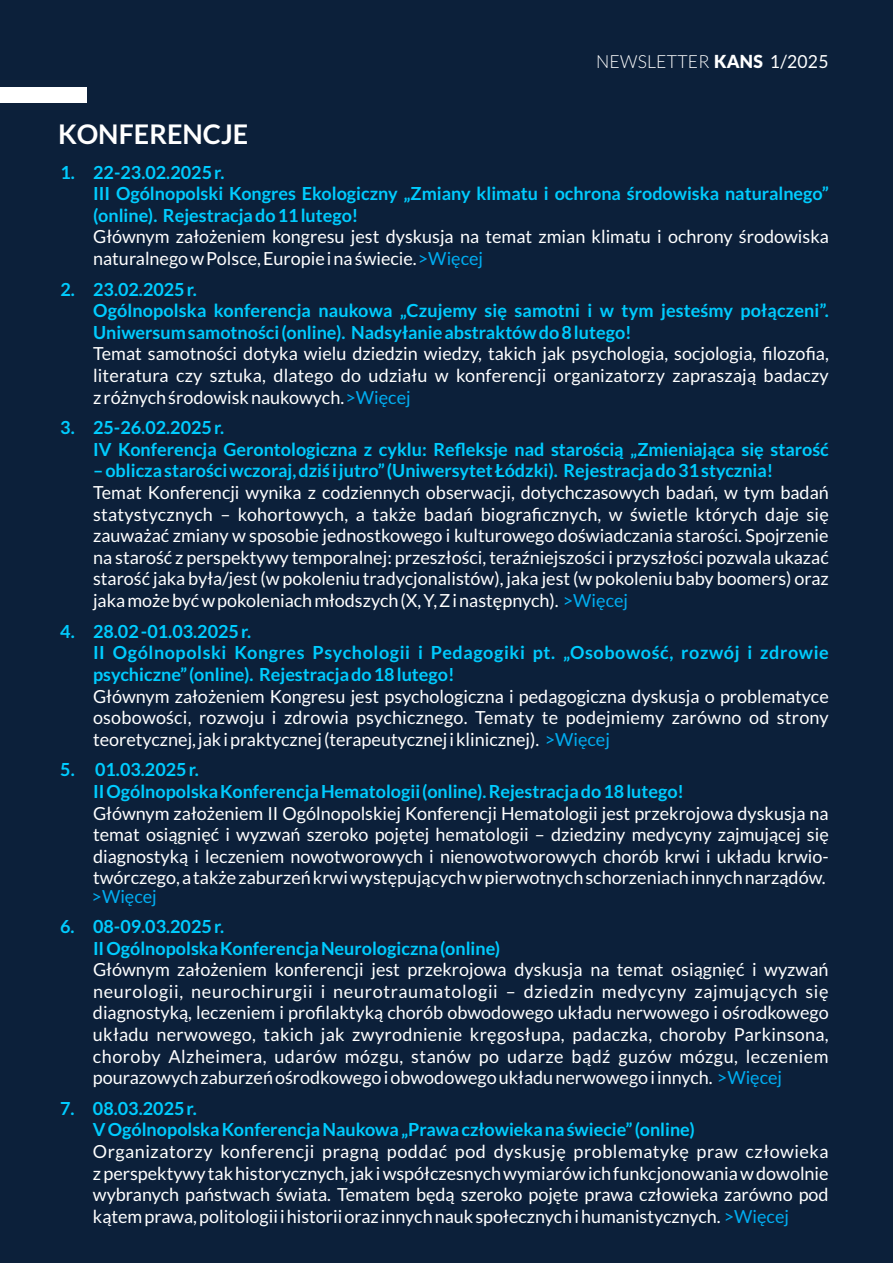
<style>
.page{position:relative;width:893px;height:1263px;background:#0c203a}
.page>*{position:absolute;margin:0;border:0;box-sizing:border-box;transform-origin:0 0}
.t1{font:700 27px "Lato";color:#fff}
.t2{font:18px/21.6px "Lato";color:#fff;text-align:justify}
.t3{font:700 18px/21.6px "Lato";color:#0cf}
.t4{font:700 18px/21.6px "Lato";letter-spacing:.03em;color:#0cf}
.t5{font:300 18px "Lato";letter-spacing:.015em;color:#fff}
.t6{font:18px "Lato";color:#00adf1}
.s1{font-weight:900}
.s2{font-weight:400}
.s3{color:#00adf1}
</style>
<div class="page">
<div style="left:0;top:87px;width:87px;height:16px;background:#fff"></div>
<h1 class="t1" style="left:58px;top:122px;width:192px">KONFERENCJE</h1>
<p class="t5" style="left:596px;top:54px;width:234px">NEWSLETTER <span class="s1">KANS</span> <span class="s2">1/2025</span></p>
<p class="t3" style="left:93px;top:162px;width:737px;text-indent:-33px">1. 22-23.02.2025 r.<br>III Ogólnopolski Kongres Ekologiczny „Zmiany klimatu i ochrona środowiska naturalnego” (online). Rejestracja do 11 lutego!</p>
<p class="t2" style="left:93px;top:227px;width:737px">Głównym założeniem kongresu jest dyskusja na temat zmian klimatu i ochrony środowiska</p>
<p class="t3" style="left:93px;top:279px;width:737px;text-indent:-33px">2. 23.02.2025 r.<br>Ogólnopolska konferencja naukowa „Czujemy się samotni i w tym jesteśmy połączeni”.<br>Uniwersum samotności (online). Nadsyłanie abstraktów do 8 lutego!</p>
<p class="t2" style="left:93px;top:344px;width:737px">Temat samotności dotyka wielu dziedzin wiedzy, takich jak psychologia, socjologia, filozofia, literatura czy sztuka, dlatego do udziału w konferencji organizatorzy zapraszają badaczy</p>
<p class="t3" style="left:93px;top:418px;width:737px;text-indent:-33px">3. 25-26.02.2025 r.<br>IV Konferencja Gerontologiczna z cyklu: Refleksje nad starością „Zmieniająca się starość</p>
<p class="t3" style="left:93px;top:461px;width:682px">– oblicza starości wczoraj, dziś i jutro” (Uniwersytet Łódzki). Rejestracja do 31 stycznia!</p>
<p class="t2" style="left:93px;top:483px;width:737px">Temat Konferencji wynika z codziennych obserwacji, dotychczasowych badań, w tym badań statystycznych – kohortowych, a także badań biograficznych, w świetle których daje się zauważać zmiany w sposobie jednostkowego i kulturowego doświadczania starości. Spojrzenie na starość z perspektywy temporalnej: przeszłości, teraźniejszości i przyszłości pozwala ukazać starość jaka była/jest (w pokoleniu tradycjonalistów), jaka jest (w pokoleniu baby boomers) oraz</p>
<p class="t4" style="left:93px;top:621px;width:737px;text-indent:-33px">4. 28.02 -01.03.2025 r.<br>II Ogólnopolski Kongres Psychologii i Pedagogiki pt. „Osobowość, rozwój i zdrowie psychiczne” (online). Rejestracja do 18 lutego!</p>
<p class="t2" style="left:93px;top:686px;width:737px">Głównym założeniem Kongresu jest psychologiczna i pedagogiczna dyskusja o problematyce osobowości, rozwoju i zdrowia psychicznego. Tematy te podejmiemy zarówno od strony</p>
<p class="t3" style="left:93px;top:760px;width:593px;text-indent:-33px">5. 01.03.2025 r.<br>II Ogólnopolska Konferencja Hematologii (online). Rejestracja do 18 lutego!</p>
<p class="t2" style="left:93px;top:803px;width:737px">Głównym założeniem II Ogólnopolskiej Konferencji Hematologii jest przekrojowa dyskusja na temat osiągnięć i wyzwań szeroko pojętej hematologii – dziedziny medycyny zajmującej się diagnostyką i leczeniem nowotworowych i nienowotworowych chorób krwi i układu krwio&shy;twórczego, a także zaburzeń krwi występujących w pierwotnych schorzeniach innych narządów.</p>
<p class="t3" style="left:93px;top:917px;width:409px;text-indent:-33px">6. 08-09.03.2025 r.<br>II Ogólnopolska Konferencja Neurologiczna (online)</p>
<p class="t2" style="left:93px;top:960px;width:737px">Głównym założeniem konferencji jest przekrojowa dyskusja na temat osiągnięć i wyzwań neurologii, neurochirurgii i neurotraumatologii – dziedzin medycyny zajmujących się diagnostyką, leczeniem i profilaktyką chorób obwodowego układu nerwowego i ośrodkowego układu nerwowego, takich jak zwyrodnienie kręgosłupa, padaczka, choroby Parkinsona, choroby Alzheimera, udarów mózgu, stanów po udarze bądź guzów mózgu, leczeniem</p>
<p class="t3" style="left:93px;top:1098px;width:603px;text-indent:-33px">7. 08.03.2025 r.<br>V Ogólnopolska Konferencja Naukowa „Prawa człowieka na świecie” (online)</p>
<p class="t2" style="left:93px;top:1142px;width:737px">Organizatorzy konferencji pragną poddać pod dyskusję problematykę praw człowieka z perspektywy tak historycznych, jak i współczesnych wymiarów ich funkcjonowania w dowolnie wybranych państwach świata. Tematem będą szeroko pojęte prawa człowieka zarówno pod</p>
<p class="t2" style="left:93px;top:249px;width:391px">naturalnego w Polsce, Europie i na świecie.<span class="s3">&gt;Więcej</span></p>
<p class="t2" style="left:93px;top:387px;width:319px">z różnych środowisk naukowych.<span class="s3">&gt;Więcej</span></p>
<p class="t2" style="left:93px;top:591px;width:536px">jaka może być w pokoleniach młodszych (X, Y, Z i następnych). <span class="s3">&gt;Więcej</span></p>
<p class="t2" style="left:93px;top:729px;width:518px">teoretycznej, jak i praktycznej (terapeutycznej i klinicznej). <span class="s3">&gt;Więcej</span></p>
<p class="t6" style="left:92px;top:888px;width:67px">&gt;Więcej</p>
<p class="t2" style="left:93px;top:1068px;width:691px">pourazowych zaburzeń ośrodkowego i obwodowego układu nerwowego i innych. <span class="s3">&gt;Więcej</span></p>
<p class="t2" style="left:93px;top:1206px;width:698px">kątem prawa, politologii i historii oraz innych nauk społecznych i humanistycznych. <span class="s3">&gt;Więcej</span></p>
</div>
